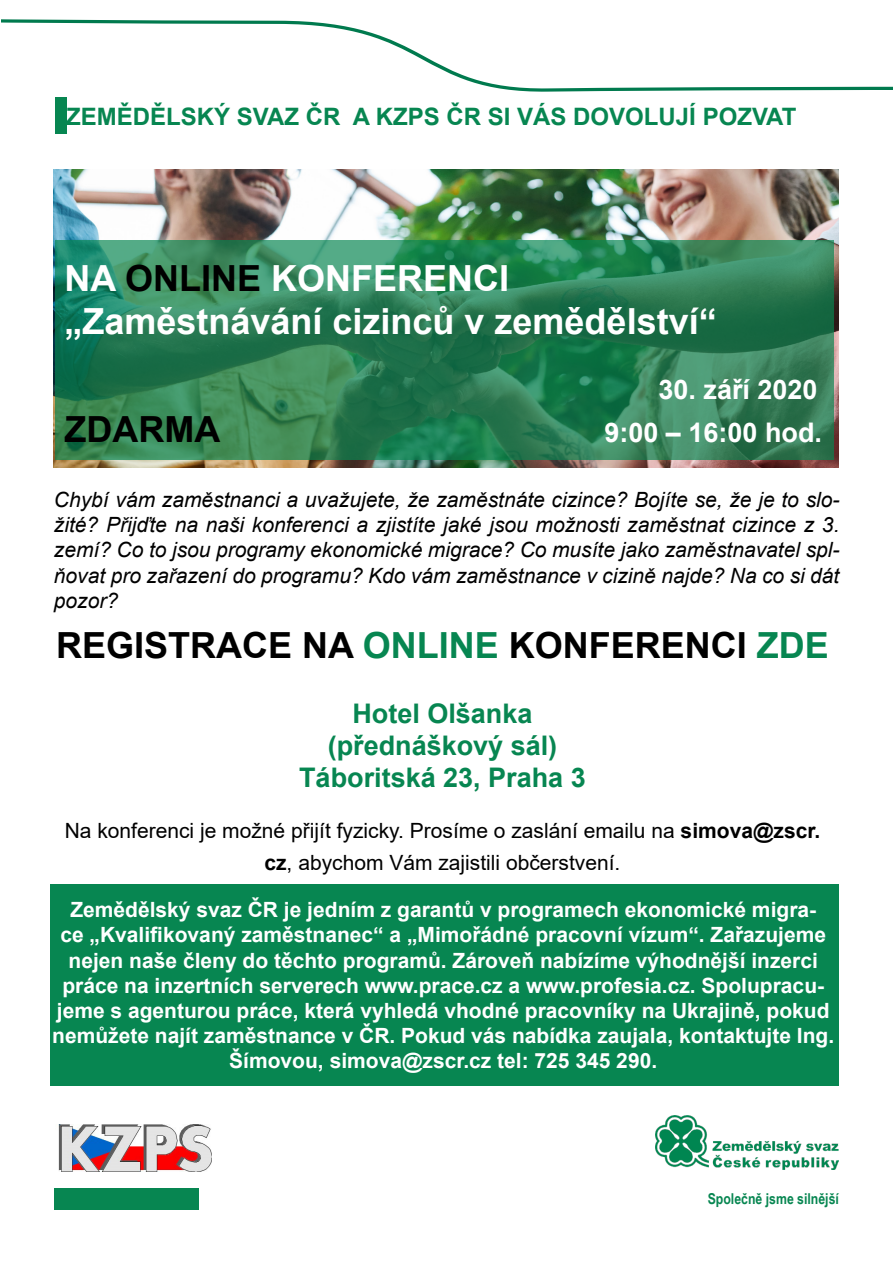
<style>
.page{position:relative;width:893px;height:1263px;background:#fff}
.page>*{position:absolute;margin:0;border:0;box-sizing:border-box;transform-origin:0 0}
.t1{font:700 36px/43.2px "Arial";color:#fff}
.t2{font:700 36px "Arial";color:#000}
.t3{font:700 27px/32.4px "Arial";color:#078651;text-align:center}
.t4{font:700 27px "Arial";color:#fff}
.t5{font:700 24px "Arial";color:#078651}
.t6{font:700 21px/25.2px "Arial";color:#fff;text-align:center}
.t7{font:italic 21px/25.2px "Arial";color:#000;text-align:justify}
.t8{font:21px/32.4px "Arial";color:#000;text-align:center}
.t9{font:700 15px "Arial Narrow";color:#078651}
.s1{color:#000}
.s2{color:#078651}
.s3{font-weight:700}
</style>
<div class="page">
<svg style="left:1px;top:19px;width:892px;height:73px"></svg>
<div style="left:54px;top:1188px;width:144px;height:21px;background:#078651"></div>
<div style="left:55px;top:97px;width:11px;height:37px;background:#078651"></div>
<img style="left:54px;top:169px;width:785px;height:299px">
<svg style="left:55px;top:240px;width:778px;height:219px;background:#2d8157"></svg>
<img style="left:655px;top:1115px;width:184px;height:55px">
<div style="left:50px;top:884px;width:789px;height:202px;background:#078651"></div>
<img style="left:58px;top:1125px;width:153px;height:46px">
<p class="t5" style="left:66px;top:100px;width:732px">ZEMĚDĚLSKÝ SVAZ ČR A KZPS ČR SI VÁS DOVOLUJÍ POZVAT</p>
<h1 class="t1" style="left:64px;top:257px;width:654px">NA <span class="s1">ONLINE</span> KONFERENCI „Zaměstnávání cizinců v zemědělství“</h1>
<p class="t4" style="left:658px;top:370px;width:161px">30. září 2020</p>
<h1 class="t2" style="left:64px;top:404px;width:157px">ZDARMA</h1>
<p class="t4" style="left:604px;top:414px;width:219px">9:00 – 16:00 hod.</p>
<p class="t7" style="left:54px;top:487px;width:787px">Chybí vám zaměstnanci a uvažujete, že zaměstnáte cizince? Bojíte se, že je to slo&shy;žité? Přijďte na naši konferenci a zjistíte jaké jsou možnosti zaměstnat cizince z 3. zemí? Co to jsou programy ekonomické migrace? Co musíte jako zaměstnavatel spl&shy;ňovat pro zařazení do programu? Kdo vám zaměstnance v cizině najde? Na co si dát pozor?</p>
<h1 class="t2" style="left:56px;top:620px;width:774px">REGISTRACE NA <span class="s2">ONLINE</span> KONFERENCI <span class="s2">ZDE</span></h1>
<p class="t3" style="left:299px;top:697px;width:288px">Hotel Olšanka (přednáškový sál)<br>Táboritská 23, Praha 3</p>
<p class="t8" style="left:65px;top:814px;width:757px">Na konferenci je možné přijít fyzicky. Prosíme o zaslání emailu na <span class="s3">simova@zscr. cz</span>, abychom Vám zajistili občerstvení.</p>
<p class="t6" style="left:52px;top:897px;width:783px">Zemědělský svaz ČR je jedním z garantů v programech ekonomické migra-<br>ce „Kvalifikovaný zaměstnanec“ a „Mimořádné pracovní vízum“. Zařazujeme nejen naše členy do těchto programů. Zároveň nabízíme výhodnější inzerci práce na inzertních serverech www.prace.cz a www.profesia.cz. Spolupracu&shy;jeme s agenturou práce, která vyhledá vhodné pracovníky na Ukrajině, pokud nemůžete najít zaměstnance v ČR. Pokud vás nabídka zaujala, kontaktujte Ing.<br>Šímovou, simova@zscr.cz tel: 725 345 290.</p>
<p class="t9" style="left:708px;top:1188px;width:133px">Společně jsme silnější</p>
</div>
